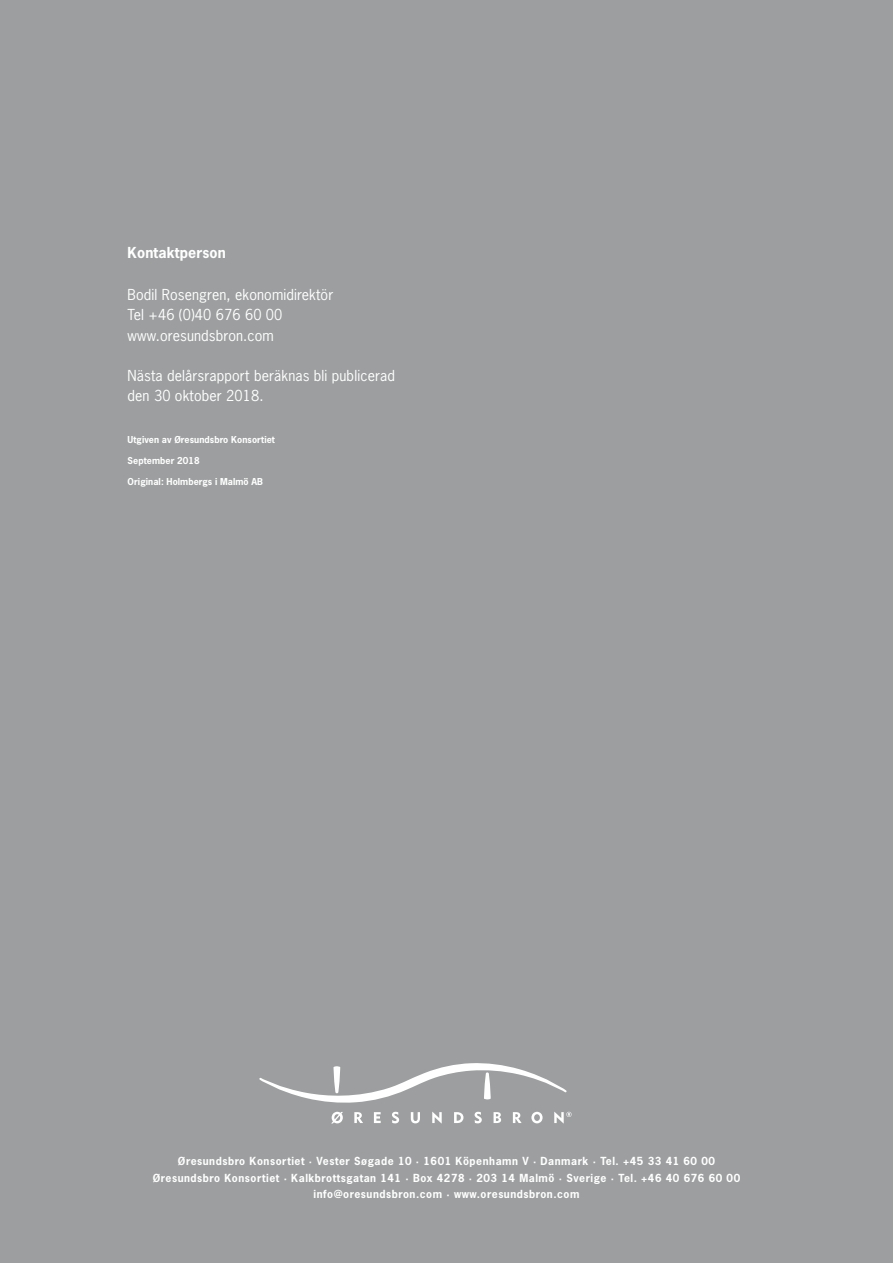
<style>
.page{position:relative;width:893px;height:1263px;background:#9c9e9f}
.page>*{position:absolute;margin:0;border:0;box-sizing:border-box;transform-origin:0 0}
.t1{font:14.25px/20.2px "News Gothic";letter-spacing:.01em;color:#fff}
.t2{font:700 14.25px "News Gothic";letter-spacing:.01em;color:#fff}
.t3{font:700 10.5px/16.5px "News Gothic";letter-spacing:.05em;color:#fff;text-align:center}
.t4{font:700 9px "News Gothic";letter-spacing:.01em;color:#fff}
</style>
<div class="page">
<svg style="left:331px;top:1112px;width:12px;height:11px"></svg>
<svg style="left:354px;top:1112px;width:9px;height:11px"></svg>
<svg style="left:374px;top:1112px;width:7px;height:11px"></svg>
<svg style="left:392px;top:1112px;width:7px;height:11px"></svg>
<svg style="left:411px;top:1112px;width:9px;height:11px"></svg>
<svg style="left:432px;top:1112px;width:10px;height:11px"></svg>
<svg style="left:454px;top:1112px;width:9px;height:11px"></svg>
<svg style="left:475px;top:1112px;width:7px;height:11px"></svg>
<svg style="left:494px;top:1112px;width:7px;height:11px"></svg>
<svg style="left:513px;top:1112px;width:9px;height:11px"></svg>
<svg style="left:531px;top:1112px;width:12px;height:11px"></svg>
<svg style="left:259px;top:1063px;width:308px;height:40px"></svg>
<svg style="left:554px;top:1112px;width:18px;height:11px"></svg>
<h1 class="t2" style="left:128px;top:243px;width:100px">Kontaktperson</h1>
<h1 class="t1" style="left:128px;top:284px;width:207px">Bodil Rosengren, ekonomidirektör<br>Tel +46 (0)40 676 60 00 www.oresundsbron.com</h1>
<h1 class="t1" style="left:128px;top:365px;width:269px">Nästa delårsrapport beräknas bli publicerad den 30 oktober 2018.</h1>
<p class="t4" style="left:128px;top:434px;width:149px">Utgiven av Øresundsbro Konsortiet</p>
<p class="t4" style="left:128px;top:455px;width:74px">September 2018</p>
<p class="t4" style="left:128px;top:476px;width:137px">Original: Holmbergs i Malmö AB</p>
<p class="t3" style="left:153px;top:1153px;width:589px">Øresundsbro Konsortiet · Vester Søgade 10 · 1601 Köpenhamn V · Danmark · Tel. +45 33 41 60 00<br>Øresundsbro Konsortiet · Kalkbrottsgatan 141 · Box 4278 · 203 14 Malmö · Sverige · Tel. +46 40 676 60 00 info@oresundsbron.com · www.oresundsbron.com</p>
</div>
